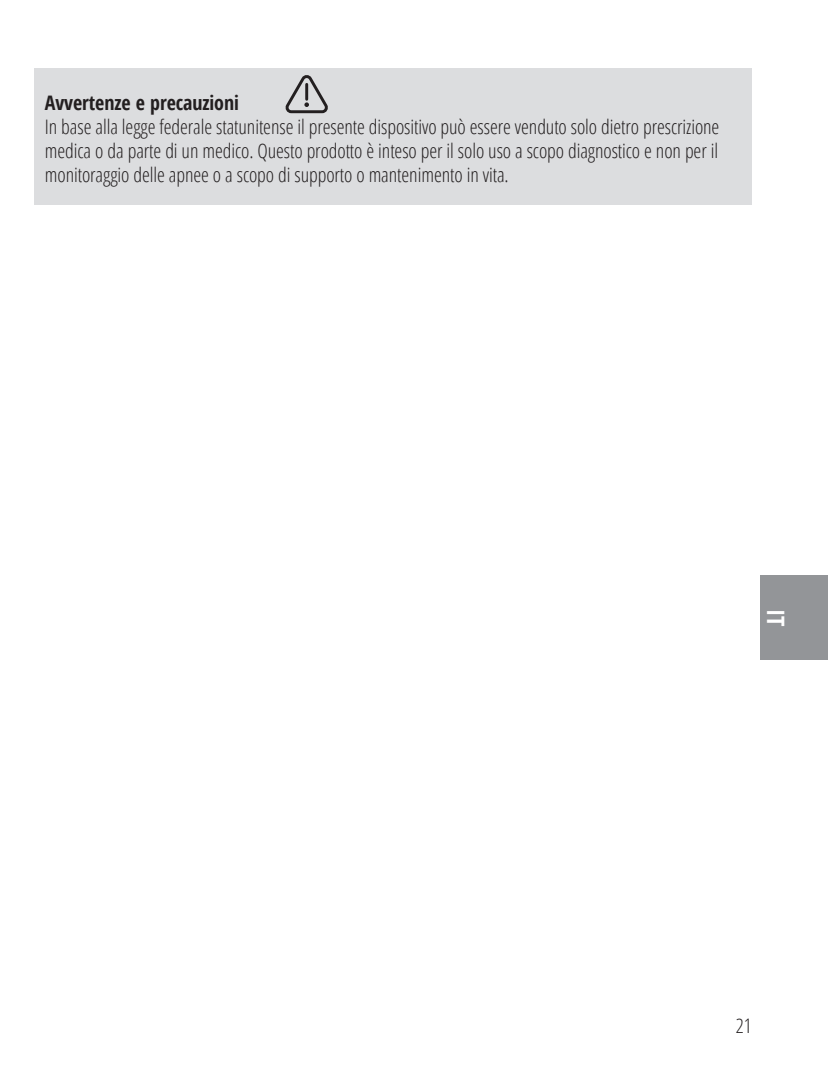
<style>
.page{position:relative;width:828px;height:1078px;background:#fff}
.page>*{position:absolute;margin:0;border:0;box-sizing:border-box;transform-origin:0 0}
.t1{font:700 24px "Open Sans Condensed";color:#fff}
.t2{font:300 20px/24px "Open Sans Condensed";letter-spacing:-.005em;color:#231f20;text-align:justify}
.t3{font:700 20px "Open Sans Condensed";letter-spacing:-.005em;color:#231f20}
</style>
<div class="page">
<div style="left:760px;top:575px;width:68px;height:84px;background:#939598"></div>
<div style="left:34px;top:68px;width:717px;height:136px;background:#dcdddf"></div>
<svg style="left:285px;top:75px;width:43px;height:39px"></svg>
<p class="t3" style="left:45px;top:88px;width:195px">Avvertenze e precauzioni</p>
<p class="t2" style="left:45px;top:114px;width:676px">In base alla legge federale statunitense il presente dispositivo può essere venduto solo dietro prescrizione medica o da parte di un medico. Questo prodotto è inteso per il solo uso a scopo diagnostico e non per il monitoraggio delle apnee o a scopo di supporto o mantenimento in vita.</p>
<p class="t1" style="left:793px;top:608px;width:19px;rotate:90deg">IT</p>
<p class="t2" style="left:736px;top:1012px;width:17px">21</p>
</div>
